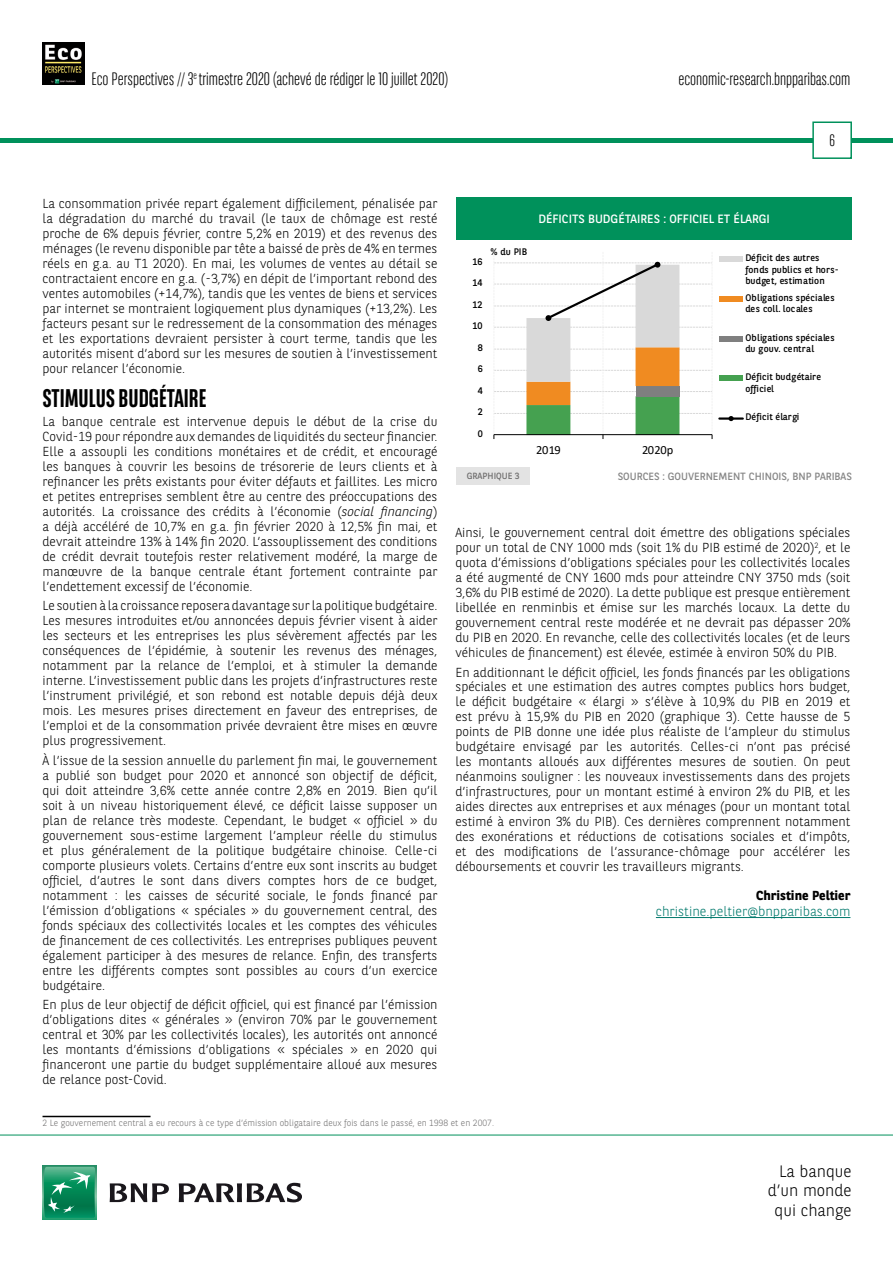
<style>
.page{position:relative;width:893px;height:1263px;background:#fff}
.page>*{position:absolute;margin:0;border:0;box-sizing:border-box;transform-origin:0 0}
.t1{font:700 25.5px "BNPP Sans Condensed";color:#000}
.t2{font:300 18px "BNPP Sans Condensed";color:#000}
.t3{font:300 16.5px/19.8px "BNPP Sans";color:#000;text-align:right}
.t4{font:300 16.5px "BNPP Sans Condensed";color:#000}
.t5{font:300 13.5px "BNPP Sans";color:#00796c}
.t6{font:300 13.05px/15px "BNPP Sans";color:#000;text-align:justify}
.t7{font:700 13.05px "BNPP Sans";color:#000}
.t8{font:12.45px "Calibri";letter-spacing:-.035em;color:#000}
.t9{font:12px "BNPP Sans";color:#fff}
.t10{font:10.5px "BNPP Sans";color:#878787}
.t11{font:9.45px/11.7px "BNPP Sans";letter-spacing:.015em;color:#000}
.t12{font:300 9px "BNPP Sans";color:#706f6f}
.t13{font:9px "BNPP Sans";color:#706f6f}
.s1{font-style:italic}
</style>
<div class="page">
<hr style="left:1px;top:138px;width:892px;height:4px;background:#00915b">
<svg style="left:812px;top:121px;width:41px;height:38px"></svg>
<img style="left:43px;top:43px;width:42px;height:42px">
<svg style="left:43px;top:1166px;width:53px;height:53px"></svg>
<svg style="left:44px;top:1167px;width:51px;height:51px;background:#26996e"></svg>
<svg style="left:110px;top:1183px;width:59px;height:19px"></svg>
<svg style="left:179px;top:1183px;width:123px;height:19px"></svg>
<hr style="left:0;top:1135px;width:893px;height:1px;background:#00915b">
<hr style="left:43px;top:1116px;width:108px;height:1px;background:#000">
<hr style="left:656px;top:917px;width:194px;height:1px;background:#00796c">
<svg style="left:494px;top:261px;width:219px;height:178px"></svg>
<div style="left:720px;top:257px;width:23px;height:5px;background:#d9d9d9"></div>
<div style="left:720px;top:296px;width:23px;height:6px;background:#f08b21"></div>
<div style="left:720px;top:336px;width:23px;height:5px;background:#7f7f7f"></div>
<div style="left:720px;top:376px;width:23px;height:5px;background:#45a150"></div>
<hr style="left:719px;top:417px;width:24px;height:3px;background:#000">
<svg style="left:728px;top:416px;width:6px;height:5px"></svg>
<div style="left:456px;top:198px;width:396px;height:42px;background:#00915b"></div>
<div style="left:456px;top:467px;width:74px;height:17px;background:#e3e3e3"></div>
<h2 class="t2" style="left:91px;top:67px;width:358px">Eco Perspectives // 3<sup>e</sup> trimestre 2020 (achevé de rédiger le 10 juillet 2020)</h2>
<h2 class="t2" style="left:678px;top:67px;width:174px">economic-research.bnpparibas.com</h2>
<p class="t4" style="left:829px;top:130px;width:7px">6</p>
<p class="t6" style="left:43px;top:195px;width:396px">La consommation privée repart également difficilement, pénalisée par la dégradation du marché du travail (le taux de chômage est resté proche de 6% depuis février, contre 5,2% en 2019) et des revenus des ménages (le revenu disponible par tête a baissé de près de 4% en termes réels en g.a. au T1 2020). En mai, les volumes de ventes au détail se contractaient encore en g.a. (-3,7%) en dépit de l’important rebond des ventes automobiles (+14,7%), tandis que les ventes de biens et services par internet se montraient logiquement plus dynamiques (+13,2%). Les facteurs pesant sur le redressement de la consommation des ménages et les exportations devraient persister à court terme, tandis que les autorités misent d’abord sur les mesures de soutien à l’investissement pour relancer l’économie.</p>
<h1 class="t1" style="left:43px;top:383px;width:165px">STIMULUS BUDGÉTAIRE</h1>
<p class="t6" style="left:43px;top:413px;width:396px">La banque centrale est intervenue depuis le début de la crise du Covid-19 pour répondre aux demandes de liquidités du secteur financier.<br>Elle a assoupli les conditions monétaires et de crédit, et encouragé les banques à couvrir les besoins de trésorerie de leurs clients et à refinancer les prêts existants pour éviter défauts et faillites. Les micro et petites entreprises semblent être au centre des préoccupations des autorités. La croissance des crédits à l’économie (<span class="s1">social financing</span>) a déjà accéléré de 10,7% en g.a. fin février 2020 à 12,5% fin mai, et devrait atteindre 13% à 14% fin 2020. L’assouplissement des conditions de crédit devrait toutefois rester relativement modéré, la marge de manœuvre de la banque centrale étant fortement contrainte par l’endettement excessif de l’économie.</p>
<p class="t6" style="left:43px;top:598px;width:396px">Le soutien à la croissance reposera davantage sur la politique budgétaire.<br>Les mesures introduites et/ou annoncées depuis février visent à aider les secteurs et les entreprises les plus sévèrement affectés par les conséquences de l’épidémie, à soutenir les revenus des ménages, notamment par la relance de l’emploi, et à stimuler la demande interne. L’investissement public dans les projets d’infrastructures reste l’instrument privilégié, et son rebond est notable depuis déjà deux mois. Les mesures prises directement en faveur des entreprises, de l’emploi et de la consommation privée devraient être mises en œuvre plus progressivement.</p>
<p class="t6" style="left:43px;top:752px;width:396px">À l’issue de la session annuelle du parlement fin mai, le gouvernement a publié son budget pour 2020 et annoncé son objectif de déficit, qui doit atteindre 3,6% cette année contre 2,8% en 2019. Bien qu’il soit à un niveau historiquement élevé, ce déficit laisse supposer un plan de relance très modeste. Cependant, le budget « officiel » du gouvernement sous-estime largement l’ampleur réelle du stimulus et plus généralement de la politique budgétaire chinoise. Celle-ci comporte plusieurs volets. Certains d’entre eux sont inscrits au budget officiel, d’autres le sont dans divers comptes hors de ce budget, notamment : les caisses de sécurité sociale, le fonds financé par l’émission d’obligations « spéciales » du gouvernement central, des fonds spéciaux des collectivités locales et les comptes des véhicules de financement de ces collectivités. Les entreprises publiques peuvent également participer à des mesures de relance. Enfin, des transferts entre les différents comptes sont possibles au cours d’un exercice budgétaire.</p>
<p class="t6" style="left:43px;top:996px;width:397px">En plus de leur objectif de déficit officiel, qui est financé par l’émission d’obligations dites « générales » (environ 70% par le gouvernement central et 30% par les collectivités locales), les autorités ont annoncé les montants d’émissions d’obligations « spéciales » en 2020 qui financeront une partie du budget supplémentaire alloué aux mesures de relance post-Covid.</p>
<p class="t12" style="left:43px;top:1116px;width:453px">2 Le gouvernement central a eu recours à ce type d’émission obligataire deux fois dans le passé, en 1998 et en 2007.</p>
<p class="t9" style="left:538px;top:211px;width:233px">DÉFICITS BUDGÉTAIRES : OFFICIEL ET ÉLARGI</p>
<p class="t11" style="left:490px;top:245px;width:38px">% du PIB</p>
<p class="t11" style="left:745px;top:251px;width:95px">Déficit des autres fonds publics et hors&shy;budget, estimation</p>
<p class="t11" style="left:745px;top:291px;width:91px">Obligations spéciales des coll. locales</p>
<p class="t11" style="left:745px;top:331px;width:91px">Obligations spéciales du gouv. central</p>
<p class="t11" style="left:745px;top:371px;width:77px">Déficit budgétaire officiel</p>
<p class="t11" style="left:745px;top:411px;width:55px">Déficit élargi</p>
<p class="t11" style="left:472px;top:255px;width:12px">16</p>
<p class="t11" style="left:472px;top:277px;width:12px">14</p>
<p class="t11" style="left:472px;top:298px;width:12px">12</p>
<p class="t11" style="left:472px;top:320px;width:12px">10</p>
<p class="t11" style="left:478px;top:341px;width:7px">8</p>
<p class="t11" style="left:478px;top:363px;width:7px">6</p>
<p class="t11" style="left:478px;top:384px;width:7px">4</p>
<p class="t11" style="left:478px;top:405px;width:7px">2</p>
<p class="t11" style="left:478px;top:427px;width:7px">0</p>
<p class="t8" style="left:536px;top:441px;width:26px">2019</p>
<p class="t8" style="left:642px;top:441px;width:33px">2020p</p>
<p class="t13" style="left:467px;top:470px;width:54px">GRAPHIQUE 3</p>
<p class="t10" style="left:618px;top:470px;width:236px">SOURCES : GOUVERNEMENT CHINOIS, BNP PARIBAS</p>
<p class="t6" style="left:455px;top:525px;width:396px">Ainsi, le gouvernement central doit émettre des obligations spéciales pour un total de CNY 1000 mds (soit 1% du PIB estimé de 2020)<sup>2</sup>, et le quota d’émissions d’obligations spéciales pour les collectivités locales a été augmenté de CNY 1600 mds pour atteindre CNY 3750 mds (soit 3,6% du PIB estimé de 2020). La dette publique est presque entièrement libellée en renminbis et émise sur les marchés locaux. La dette du gouvernement central reste modérée et ne devrait pas dépasser 20% du PIB en 2020. En revanche, celle des collectivités locales (et de leurs véhicules de financement) est élevée, estimée à environ 50% du PIB.</p>
<p class="t6" style="left:455px;top:664px;width:396px">En additionnant le déficit officiel, les fonds financés par les obligations spéciales et une estimation des autres comptes publics hors budget, le déficit budgétaire « élargi » s’élève à 10,9% du PIB en 2019 et est prévu à 15,9% du PIB en 2020 (graphique 3). Cette hausse de 5 points de PIB donne une idée plus réaliste de l’ampleur du stimulus budgétaire envisagé par les autorités. Celles-ci n’ont pas précisé les montants alloués aux différentes mesures de soutien. On peut néanmoins souligner : les nouveaux investissements dans des projets d’infrastructures, pour un montant estimé à environ 2% du PIB, et les aides directes aux entreprises et aux ménages (pour un montant total estimé à environ 3% du PIB). Ces dernières comprennent notamment des exonérations et réductions de cotisations sociales et d’impôts, et des modifications de l’assurance-chômage pour accélérer les déboursements et couvrir les travailleurs migrants.</p>
<p class="t7" style="left:756px;top:886px;width:96px">Christine Peltier</p>
<p class="t5" style="left:656px;top:902px;width:196px">christine.peltier@bnpparibas.com</p>
<p class="t3" style="left:768px;top:1160px;width:85px">La banque d’un monde qui change</p>
</div>
